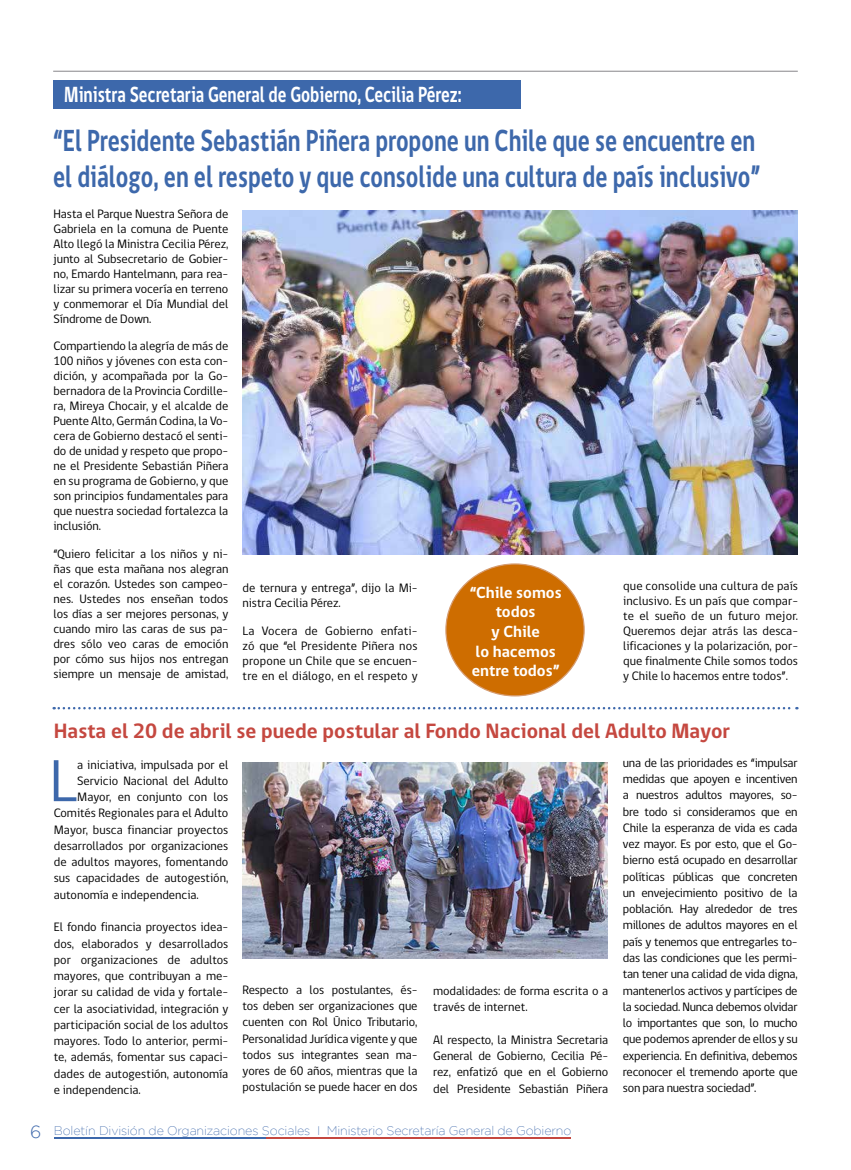
<style>
.page{position:relative;width:851px;height:1170px;background:#fff}
.page>*{position:absolute;margin:0;border:0;box-sizing:border-box;transform-origin:0 0}
.t1{font:60.62px "gob CL";color:#3d68ab}
.t2{font:700 31.25px/36px "gob CL";color:#3d68ab;scale:.75 1}
.t3{font:700 22.5px "gob CL";color:#fff;scale:.75 1}
.t4{font:700 21.25px "gob CL";color:#c54840}
.t5{font:700 16.38px/19.6px "gob CL";color:#fff;text-align:center}
.t6{font:12.5px/16.2px "gob CL";letter-spacing:-.005em;color:#000;text-align:justify}
.t7{font:200 12.5px "Gotham";letter-spacing:-.01em;color:#3d68ab}
.s1{font-weight:300;font-size:17.5px}
</style>
<div class="page">
<hr style="left:54px;top:1136px;width:211px;height:2px;background:#3d68ab">
<hr style="left:265px;top:1136px;width:305px;height:2px;background:#c54840">
<div style="left:446px;top:564px;width:138px;height:131px;background:#ce6d00;border-radius:50%"></div>
<div style="left:53px;top:80px;width:467px;height:29px;background:#3d68ab"></div>
<img style="left:243px;top:211px;width:554px;height:343px">
<hr style="left:53px;top:71px;width:744px;height:1px;background:#87868a">
<svg style="left:54px;top:707px;width:743px;height:2px"></svg>
<img style="left:242px;top:762px;width:365px;height:196px">
<h3 class="t3" style="left:64px;top:79px;width:531px">Ministra Secretaria General de Gobierno, Cecilia Pérez:</h3>
<h2 class="t2" style="left:53px;top:123px;width:944px">“El Presidente Sebastián Piñera propone un Chile que se encuentre en el diálogo, en el respeto y que consolide una cultura de país inclusivo”</h2>
<p class="t6" style="left:53px;top:206px;width:176px;line-height:15px">Hasta el Parque Nuestra Señora de Gabriela en la comuna de Puente Alto llegó la Ministra Cecilia Pérez, junto al Subsecretario de Gobier&shy;no, Emardo Hantelmann, para rea&shy;lizar su primera vocería en terreno y conmemorar el Día Mundial del Síndrome de Down.</p>
<p class="t6" style="left:53px;top:339px;width:176px;line-height:15px">Compartiendo la alegría de más de 100 niños y jóvenes con esta con&shy;dición, y acompañada por la Go&shy;bernadora de la Provincia Cordille&shy;ra, Mireya Chocair, y el alcalde de Puente Alto, Germán Codina, la Vo&shy;cera de Gobierno destacó el senti&shy;do de unidad y respeto que propo&shy;ne el Presidente Sebastián Piñera en su programa de Gobierno, y que son principios fundamentales para que nuestra sociedad fortalezca la inclusión.</p>
<p class="t6" style="left:53px;top:546px;width:176px;line-height:15px">“Quiero felicitar a los niños y ni&shy;ñas que esta mañana nos alegran el corazón. Ustedes son campeo&shy;nes. Ustedes nos enseñan todos los días a ser mejores personas, y cuando miro las caras de sus pa&shy;dres sólo veo caras de emoción por cómo sus hijos nos entregan siempre un mensaje de amistad,</p>
<p class="t6" style="left:242px;top:580px;width:176px;line-height:15px">de ternura y entrega”, dijo la Mi&shy;nistra Cecilia Pérez.</p>
<p class="t6" style="left:242px;top:623px;width:176px;line-height:15px">La Vocera de Gobierno enfati&shy;zó que “el Presidente Piñera nos propone un Chile que se encuen&shy;tre en el diálogo, en el respeto y</p>
<h3 class="t5" style="left:469px;top:582px;width:93px">“Chile somos todos<br>y Chile<br>lo hacemos entre todos”</h3>
<p class="t6" style="left:623px;top:578px;width:176px;line-height:15px">que consolide una cultura de país inclusivo. Es un país que compar&shy;te el sueño de un futuro mejor.<br>Queremos dejar atrás las desca&shy;lificaciones y la polarización, por&shy;que finalmente Chile somos todos y Chile lo hacemos entre todos”.</p>
<h3 class="t4" style="left:54px;top:715px;width:677px">Hasta el 20 de abril se puede postular al Fondo Nacional del Adulto Mayor</h3>
<p class="t6" style="left:622px;top:754px;width:176px">una de las prioridades es “impulsar medidas que apoyen e incentiven a nuestros adultos mayores, so&shy;bre todo si consideramos que en Chile la esperanza de vida es cada vez mayor. Es por esto, que el Go&shy;bierno está ocupado en desarrollar políticas públicas que concreten un envejecimiento positivo de la población. Hay alrededor de tres millones de adultos mayores en el país y tenemos que entregarles to&shy;das las condiciones que les permi&shy;tan tener una calidad de vida digna, mantenerlos activos y partícipes de la sociedad. Nunca debemos olvidar lo importantes que son, lo mucho que podemos aprender de ellos y su experiencia. En definitiva, debemos reconocer el tremendo aporte que son para nuestra sociedad”.</p>
<h1 class="t1" style="left:49px;top:739px;width:30px">L</h1>
<p class="t6" style="left:77px;top:756px;width:153px">a iniciativa, impulsada por el</p>
<p class="t6" style="left:77px;top:772px;width:153px">Servicio Nacional del Adulto</p>
<p class="t6" style="left:77px;top:789px;width:153px">Mayor, en conjunto con los</p>
<p class="t6" style="left:54px;top:805px;width:176px">Comités Regionales para el Adulto</p>
<p class="t6" style="left:54px;top:821px;width:176px">Mayor, busca financiar proyectos</p>
<p class="t6" style="left:54px;top:837px;width:176px">desarrollados por organizaciones</p>
<p class="t6" style="left:54px;top:854px;width:176px">de adultos mayores, fomentando</p>
<p class="t6" style="left:54px;top:870px;width:176px">sus capacidades de autogestión,</p>
<p class="t6" style="left:54px;top:886px;width:146px">autonomía e independencia.</p>
<p class="t6" style="left:54px;top:919px;width:176px">El fondo financia proyectos idea&shy;dos, elaborados y desarrollados por organizaciones de adultos mayores, que contribuyan a me&shy;jorar su calidad de vida y fortale&shy;cer la asociatividad, integración y participación social de los adultos mayores. Todo lo anterior, permi&shy;te, además, fomentar sus capaci&shy;dades de autogestión, autonomía e independencia.</p>
<p class="t6" style="left:242px;top:981px;width:176px">Respecto a los postulantes, és&shy;tos deben ser organizaciones que cuenten con Rol Único Tributario, Personalidad Jurídica vigente y que todos sus integrantes sean ma&shy;yores de 60 años, mientras que la postulación se puede hacer en dos</p>
<p class="t6" style="left:433px;top:983px;width:176px">modalidades: de forma escrita o a través de internet.</p>
<p class="t6" style="left:433px;top:1031px;width:176px">Al respecto, la Ministra Secretaria General de Gobierno, Cecilia Pé&shy;rez, enfatizó que en el Gobierno del Presidente Sebastián Piñera</p>
<p class="t7" style="left:30px;top:1122px;width:542px"><span class="s1">6</span> Boletín División de Organizaciones Sociales I Ministerio Secretaría General de Gobierno</p>
</div>
